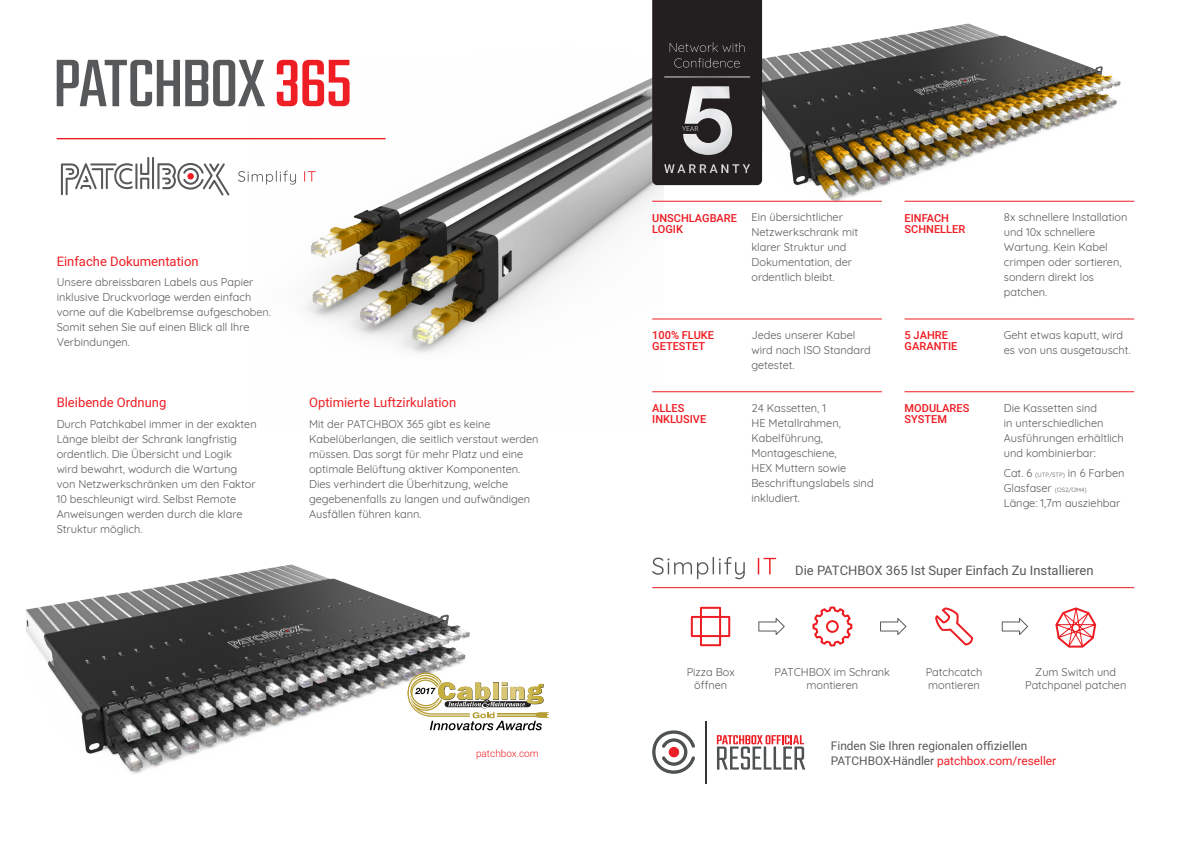
<style>
.page{position:relative;width:1191px;height:842px;background:#fff}
.page>*{position:absolute;margin:0;border:0;box-sizing:border-box;transform-origin:0 0}
.t1{font:13px "Heebo";color:#ee1d23}
.t2{font:13px "Heebo";color:#57585a}
.t3{font:11.8px/15px "Heebo";color:#57585a}
.t4{font:11px/15px "Quicksand";color:#57585a}
.t5{font:500 11px/11px "Heebo";color:#ee1d23}
.t6{font:300 10px "Heebo";color:#ee1d23}
.s1{font-size:6px}
.s2{color:#ee1d23}
</style>
<div class="page">
<img style="left:26px;top:564px;width:448px;height:210px">
<svg style="left:690px;top:607px;width:41px;height:39px"></svg>
<svg style="left:812px;top:606px;width:40px;height:40px"></svg>
<svg style="left:935px;top:607px;width:38px;height:38px"></svg>
<svg style="left:1055px;top:607px;width:41px;height:41px"></svg>
<svg style="left:758px;top:618px;width:26px;height:17px"></svg>
<svg style="left:880px;top:618px;width:26px;height:17px"></svg>
<svg style="left:1001px;top:618px;width:27px;height:17px"></svg>
<svg style="left:757px;top:558px;width:19px;height:16px"></svg>
<svg style="left:652px;top:557px;width:93px;height:22px"></svg>
<hr style="left:652px;top:587px;width:482px;height:1px;background:#ee1d23">
<svg style="left:652px;top:730px;width:43px;height:44px"></svg>
<div style="left:668px;top:747px;width:11px;height:10px;background:#ec1f26;border-radius:50%"></div>
<svg style="left:717px;top:735px;width:88px;height:35px"></svg>
<hr style="left:705px;top:721px;width:1px;height:62px;background:#333739">
<svg style="left:238px;top:171px;width:16px;height:11px"></svg>
<svg style="left:61px;top:163px;width:72px;height:32px"></svg>
<hr style="left:135px;top:163px;width:2px;height:26px;background:#57585a">
<hr style="left:152px;top:157px;width:2px;height:32px;background:#57585a">
<svg style="left:140px;top:157px;width:9px;height:32px"></svg>
<svg style="left:157px;top:163px;width:72px;height:32px"></svg>
<hr style="left:57px;top:138px;width:329px;height:1px;background:#ee1d23">
<svg style="left:57px;top:60px;width:197px;height:46px"></svg>
<img style="left:254px;top:59px;width:409px;height:334px">
<img style="left:709px;top:0;width:415px;height:201px">
<svg style="left:652px;top:0;width:110px;height:185px;background:#393637"></svg>
<hr style="left:664px;top:77px;width:86px;height:1px;background:#fff">
<hr style="left:904px;top:391px;width:230px;height:1px;background:#ee1d23">
<hr style="left:652px;top:391px;width:230px;height:1px;background:#ee1d23">
<hr style="left:904px;top:319px;width:230px;height:1px;background:#ee1d23">
<hr style="left:652px;top:319px;width:230px;height:1px;background:#ee1d23">
<hr style="left:904px;top:201px;width:230px;height:1px;background:#ee1d23">
<hr style="left:652px;top:201px;width:230px;height:1px;background:#ee1d23">
<svg style="left:407px;top:673px;width:142px;height:57px"></svg>
<p class="t1" style="left:57px;top:252px;width:143px">Einfache Dokumentation</p>
<p class="t4" style="left:57px;top:274px;width:216px">Unsere abreissbaren Labels aus Papier inklusive Druckvorlage werden einfach vorne auf die Kabelbremse aufgeschoben.<br>Somit sehen Sie auf einen Blick all Ihre Verbindungen.</p>
<p class="t1" style="left:57px;top:393px;width:111px">Bleibende Ordnung</p>
<p class="t4" style="left:57px;top:415px;width:201px">Durch Patchkabel immer in der exakten Länge bleibt der Schrank langfristig ordentlich. Die Übersicht und Logik<br>wird bewahrt, wodurch die Wartung von Netzwerkschränken um den Faktor 10 beschleunigt wird. Selbst Remote Anweisungen werden durch die klare Struktur möglich.</p>
<p class="t1" style="left:309px;top:393px;width:149px">Optimierte Luftzirkulation</p>
<p class="t4" style="left:309px;top:415px;width:231px">Mit der PATCHBOX 365 gibt es keine Kabelüberlangen, die seitlich verstaut werden müssen. Das sorgt für mehr Platz und eine optimale Belüftung aktiver Komponenten.<br>Dies verhindert die Überhitzung, welche gegebenenfalls zu langen und aufwändigen Ausfällen führen kann.</p>
<p class="t6" style="left:476px;top:746px;width:64px">patchbox.com</p>
<p class="t5" style="left:652px;top:212px;width:86px">UNSCHLAGBARE<br>LOGIK</p>
<p class="t4" style="left:751px;top:208px;width:108px">Ein übersichtlicher<br>Netzwerkschrank mit klarer Struktur und<br>Dokumentation, der ordentlich bleibt.</p>
<p class="t5" style="left:904px;top:212px;width:62px">EINFACH<br>SCHNELLER</p>
<p class="t4" style="left:1003px;top:208px;width:125px">8x schnellere Installation und 10x schnellere<br>Wartung. Kein Kabel crimpen oder sortieren, sondern direkt los patchen.</p>
<p class="t5" style="left:652px;top:330px;width:63px">100% FLUKE<br>GETESTET</p>
<p class="t4" style="left:751px;top:326px;width:121px">Jedes unserer Kabel wird nach ISO Standard getestet.</p>
<p class="t5" style="left:904px;top:330px;width:54px">5 JAHRE<br>GARANTIE</p>
<p class="t4" style="left:1003px;top:326px;width:128px">Geht etwas kaputt, wird es von uns ausgetauscht.</p>
<p class="t5" style="left:652px;top:403px;width:55px">ALLES<br>INKLUSIVE</p>
<p class="t4" style="left:751px;top:399px;width:124px">24 Kassetten, 1<br>HE Metallrahmen,<br>Kabelführung,<br>Montageschiene,<br>HEX Muttern sowie<br>Beschriftungslabels sind inkludiert.</p>
<p class="t5" style="left:904px;top:403px;width:66px">MODULARES<br>SYSTEM</p>
<p class="t4" style="left:1003px;top:399px;width:121px">Die Kassetten sind<br>in unterschiedlichen<br>Ausführungen erhältlich und kombinierbar:</p>
<p class="t4" style="left:1003px;top:465px;width:122px">Cat. 6 <span class="s1">(UTP/STP)</span> in 6 Farben<br>Glasfaser <span class="s1">(OS2/OM4)<br></span>Länge: 1,7m ausziehbar</p>
<p class="t2" style="left:795px;top:561px;width:300px">Die PATCHBOX 365 Ist Super Einfach Zu Installieren</p>
<p class="t4" style="left:686px;top:664px;width:49px;line-height:13px;text-align:center">Pizza Box öffnen</p>
<p class="t4" style="left:774px;top:664px;width:117px;line-height:13px;text-align:center">PATCHBOX im Schrank montieren</p>
<p class="t4" style="left:925px;top:664px;width:58px;line-height:13px">Patchcatch montieren</p>
<p class="t4" style="left:1025px;top:664px;width:103px;line-height:13px;text-align:center">Zum Switch und<br>Patchpanel patchen</p>
<p class="t3" style="left:831px;top:738px;width:227px">Finden Sie Ihren regionalen offiziellen<br>PATCHBOX-Händler <span class="s2">patchbox.com/reseller</span></p>
</div>
